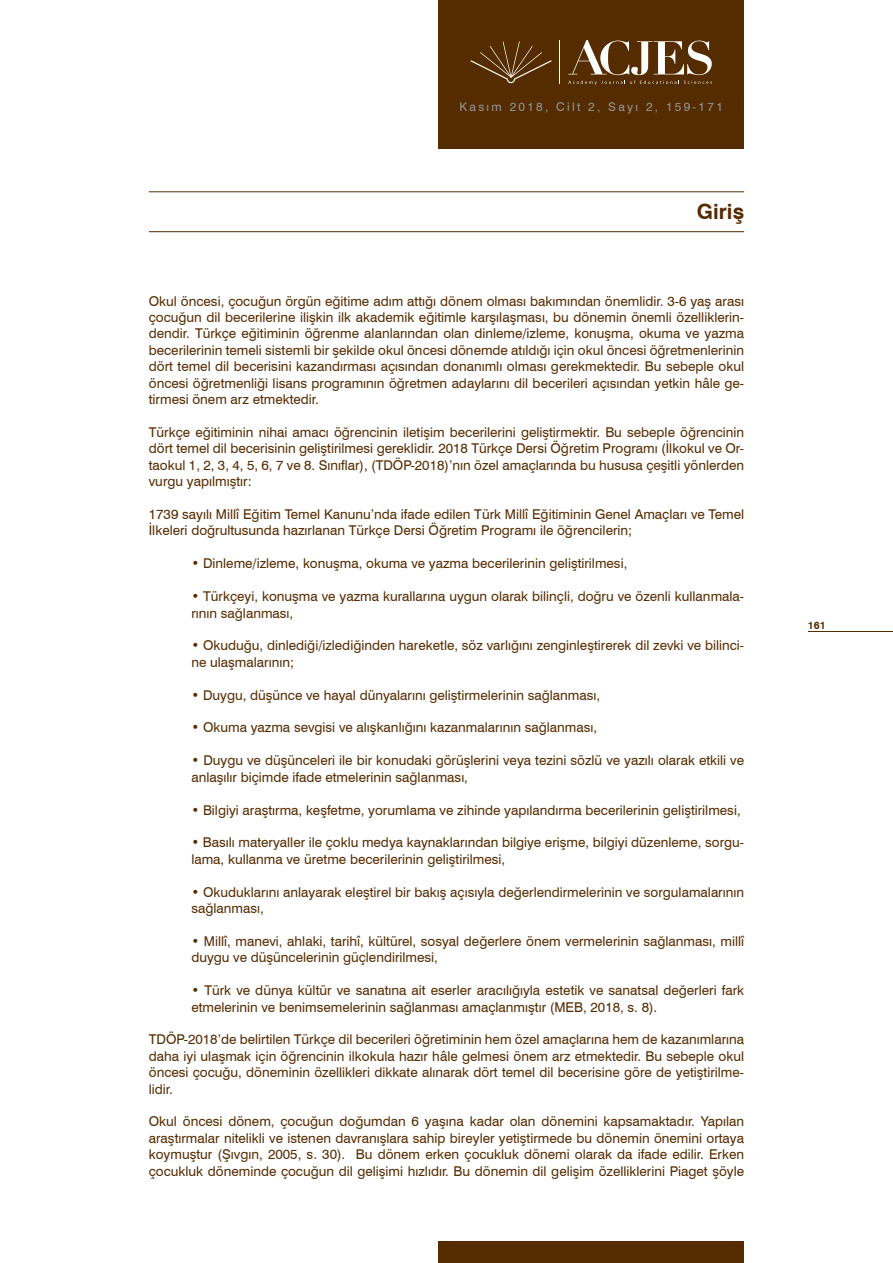
<style>
.page{position:relative;width:893px;height:1263px;background:#fff}
.page>*{position:absolute;margin:0;border:0;box-sizing:border-box;transform-origin:0 0}
.t1{font:700 21px "Swiss 721 BT";color:#552b00}
.t2{font:13.5px/16.4px "Swiss 721 BT";color:#552b00}
.t3{font:12px "Swiss 721 BT";letter-spacing:.19em;color:#939598}
.t4{font:12px "Swiss 721 BT";letter-spacing:.21em;color:#939598}
.t5{font:700 10.5px "Swiss 721 BT";color:#552b00}
</style>
<div class="page">
<div style="left:438px;top:1242px;width:306px;height:21px;background:#552b00"></div>
<div style="left:438px;top:0;width:306px;height:149px;background:#552b00"></div>
<svg style="left:470px;top:41px;width:82px;height:43px"></svg>
<hr style="left:559px;top:40px;width:1px;height:44px;background:#fff">
<svg style="left:568px;top:40px;width:144px;height:45px"></svg>
<hr style="left:808px;top:631px;width:85px;height:1px;background:#552b00">
<hr style="left:149px;top:231px;width:595px;height:1px;background:#552b00">
<hr style="left:149px;top:192px;width:595px;height:1px;background:#552b00">
<p class="t3" style="left:460px;top:98px;width:265px">Kasım 2018, Cilt 2, Sayı 2, 159-171</p>
<p class="t4" style="left:472px;top:98px;width:240px">Eylül 2017, Cilt 1, Sayı 1, 1-20</p>
<h1 class="t1" style="left:697px;top:197px;width:49px">Giriş</h1>
<p class="t2" style="left:149px;top:292px;width:597px;text-align:justify">Okul öncesi, çocuğun örgün eğitime adım attığı dönem olması bakımından önemlidir. 3-6 yaş arası çocuğun dil becerilerine ilişkin ilk akademik eğitimle karşılaşması, bu dönemin önemli özelliklerin&shy;dendir. Türkçe eğitiminin öğrenme alanlarından olan dinleme/izleme, konuşma, okuma ve yazma becerilerinin temeli sistemli bir şekilde okul öncesi dönemde atıldığı için okul öncesi öğretmenlerinin dört temel dil becerisini kazandırması açısından donanımlı olması gerekmektedir. Bu sebeple okul öncesi öğretmenliği lisans programının öğretmen adaylarını dil becerileri açısından yetkin hâle ge&shy;tirmesi önem arz etmektedir.</p>
<p class="t2" style="left:149px;top:423px;width:597px;text-align:justify">Türkçe eğitiminin nihai amacı öğrencinin iletişim becerilerini geliştirmektir. Bu sebeple öğrencinin dört temel dil becerisinin geliştirilmesi gereklidir. 2018 Türkçe Dersi Öğretim Programı (İlkokul ve Or&shy;taokul 1, 2, 3, 4, 5, 6, 7 ve 8. Sınıflar), (TDÖP-2018)’nın özel amaçlarında bu hususa çeşitli yönlerden vurgu yapılmıştır:</p>
<p class="t2" style="left:149px;top:505px;width:597px">1739 sayılı Millî Eğitim Temel Kanunu’nda ifade edilen Türk Millî Eğitiminin Genel Amaçları ve Temel<br>İlkeleri doğrultusunda hazırlanan Türkçe Dersi Öğretim Programı ile öğrencilerin;</p>
<p class="t2" style="left:191px;top:555px;width:437px">• Dinleme/izleme, konuşma, okuma ve yazma becerilerinin geliştirilmesi,</p>
<p class="t2" style="left:191px;top:588px;width:554px">• Türkçeyi, konuşma ve yazma kurallarına uygun olarak bilinçli, doğru ve özenli kullanmala&shy;rının sağlanması,</p>
<p class="t2" style="left:191px;top:637px;width:554px">• Okuduğu, dinlediği/izlediğinden hareketle, söz varlığını zenginleştirerek dil zevki ve bilinci&shy;ne ulaşmalarının;</p>
<p class="t2" style="left:191px;top:686px;width:410px">• Duygu, düşünce ve hayal dünyalarını geliştirmelerinin sağlanması,</p>
<p class="t2" style="left:191px;top:719px;width:407px">• Okuma yazma sevgisi ve alışkanlığını kazanmalarının sağlanması,</p>
<p class="t2" style="left:191px;top:752px;width:554px">• Duygu ve düşünceleri ile bir konudaki görüşlerini veya tezini sözlü ve yazılı olarak etkili ve anlaşılır biçimde ifade etmelerinin sağlanması,</p>
<p class="t2" style="left:191px;top:801px;width:551px">• Bilgiyi araştırma, keşfetme, yorumlama ve zihinde yapılandırma becerilerinin geliştirilmesi,</p>
<p class="t2" style="left:191px;top:834px;width:554px">• Basılı materyaller ile çoklu medya kaynaklarından bilgiye erişme, bilgiyi düzenleme, sorgu&shy;lama, kullanma ve üretme becerilerinin geliştirilmesi,</p>
<p class="t2" style="left:191px;top:883px;width:554px">• Okuduklarını anlayarak eleştirel bir bakış açısıyla değerlendirmelerinin ve sorgulamalarının sağlanması,</p>
<p class="t2" style="left:191px;top:932px;width:554px">• Millî, manevi, ahlaki, tarihî, kültürel, sosyal değerlere önem vermelerinin sağlanması, millî duygu ve düşüncelerinin güçlendirilmesi,</p>
<p class="t2" style="left:191px;top:981px;width:554px">• Türk ve dünya kültür ve sanatına ait eserler aracılığıyla estetik ve sanatsal değerleri fark etmelerinin ve benimsemelerinin sağlanması amaçlanmıştır (MEB, 2018, s. 8).</p>
<p class="t2" style="left:149px;top:1031px;width:597px;text-align:justify">TDÖP-2018’de belirtilen Türkçe dil becerileri öğretiminin hem özel amaçlarına hem de kazanımlarına daha iyi ulaşmak için öğrencinin ilkokula hazır hâle gelmesi önem arz etmektedir. Bu sebeple okul öncesi çocuğu, döneminin özellikleri dikkate alınarak dört temel dil becerisine göre de yetiştirilme&shy;lidir.</p>
<p class="t2" style="left:149px;top:1113px;width:597px;text-align:justify">Okul öncesi dönem, çocuğun doğumdan 6 yaşına kadar olan dönemini kapsamaktadır. Yapılan araştırmalar nitelikli ve istenen davranışlara sahip bireyler yetiştirmede bu dönemin önemini ortaya koymuştur (Şıvgın, 2005, s. 30). Bu dönem erken çocukluk dönemi olarak da ifade edilir. Erken çocukluk döneminde çocuğun dil gelişimi hızlıdır. Bu dönemin dil gelişim özelliklerini Piaget şöyle</p>
<p class="t5" style="left:808px;top:618px;width:19px">161</p>
</div>
